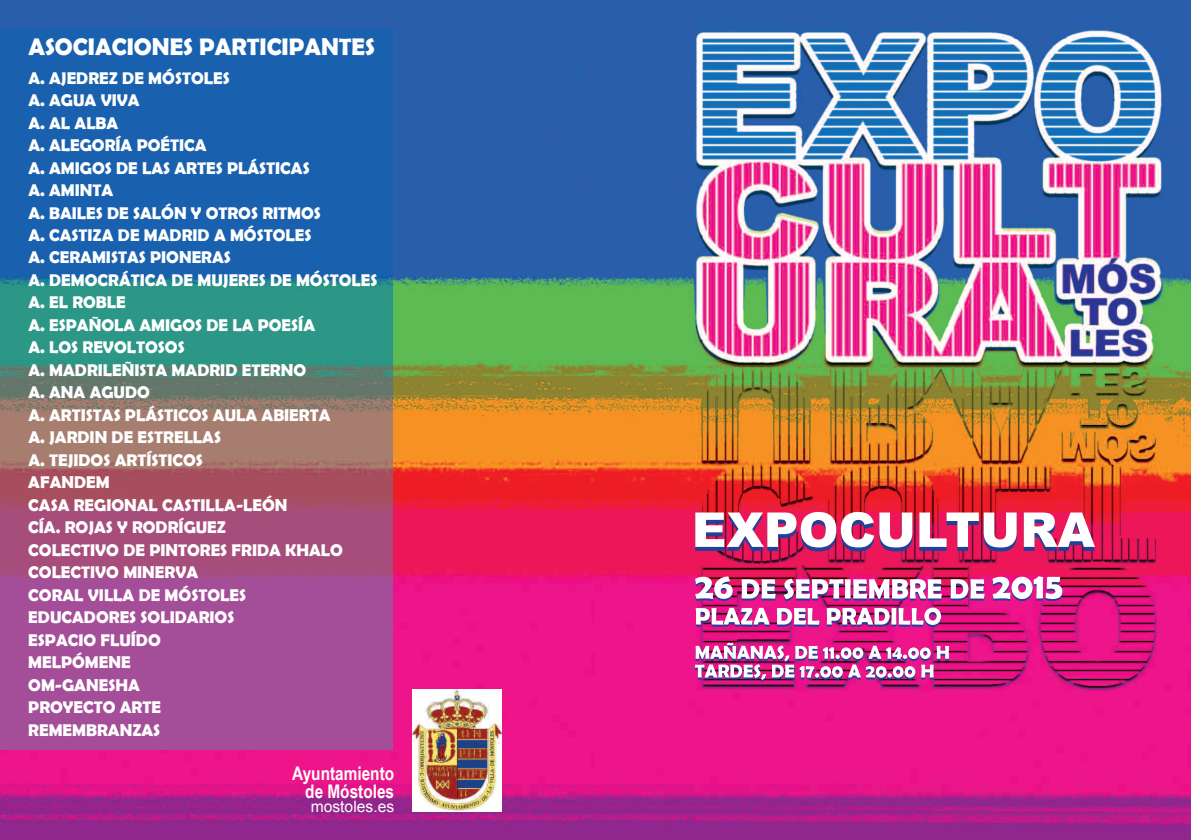
<style>
.page{position:relative;width:1191px;height:840px;background:#fff}
.page>*{position:absolute;margin:0;border:0;box-sizing:border-box;transform-origin:0 0}
.t1{font:700 24px "Berlin Sans FB Demi";color:#fff}
.t2{font:700 18.8px/18px "Arial Narrow";color:#fff;text-align:right}
.t3{font:700 17px/22.4px "Berlin Sans FB Demi";color:#fff}
.t4{font:15.6px "Arial";color:#fff}
</style>
<div class="page">
<img style="left:0;top:0;width:1191px;height:839px">
<img style="left:0;top:28px;width:393px;height:720px">
<img style="left:412px;top:689px;width:89px;height:122px">
<svg style="left:695px;top:511px;width:400px;height:40px"></svg>
<svg style="left:695px;top:607px;width:246px;height:19px"></svg>
<img style="left:695px;top:576px;width:367px;height:25px">
<img style="left:695px;top:642px;width:254px;height:39px">
<h1 class="t1" style="left:28px;top:33px;width:348px">ASOCIACIONES PARTICIPANTES</h1>
<p class="t3" style="left:28px;top:66px;width:351px">A. AJEDREZ DE MÓSTOLES<br>A. AGUA VIVA<br>A. AL ALBA<br>A. ALEGORÍA POÉTICA<br>A. AMIGOS DE LAS ARTES PLÁSTICAS<br>A. AMINTA<br>A. BAILES DE SALÓN Y OTROS RITMOS<br>A. CASTIZA DE MADRID A MÓSTOLES<br>A. CERAMISTAS PIONERAS<br>A. DEMOCRÁTICA DE MUJERES DE MÓSTOLES<br>A. EL ROBLE<br>A. ESPAÑOLA AMIGOS DE LA POESÍA<br>A. LOS REVOLTOSOS<br>A. MADRILEÑISTA MADRID ETERNO<br>A. ANA AGUDO<br>A. ARTISTAS PLÁSTICOS AULA ABIERTA<br>A. JARDIN DE ESTRELLAS<br>A. TEJIDOS ARTÍSTICOS<br>AFANDEM<br>CASA REGIONAL CASTILLA-LEÓN<br>CÍA. ROJAS Y RODRÍGUEZ<br>COLECTIVO DE PINTORES FRIDA KHALO<br>COLECTIVO MINERVA<br>CORAL VILLA DE MÓSTOLES<br>EDUCADORES SOLIDARIOS<br>ESPACIO FLUÍDO<br>MELPÓMENE<br>OM-GANESHA<br>PROYECTO ARTE<br>REMEMBRANZAS</p>
<p class="t2" style="left:292px;top:763px;width:103px">Ayuntamiento de Móstoles</p>
<p class="t4" style="left:311px;top:797px;width:85px">mostoles.es</p>
</div>
